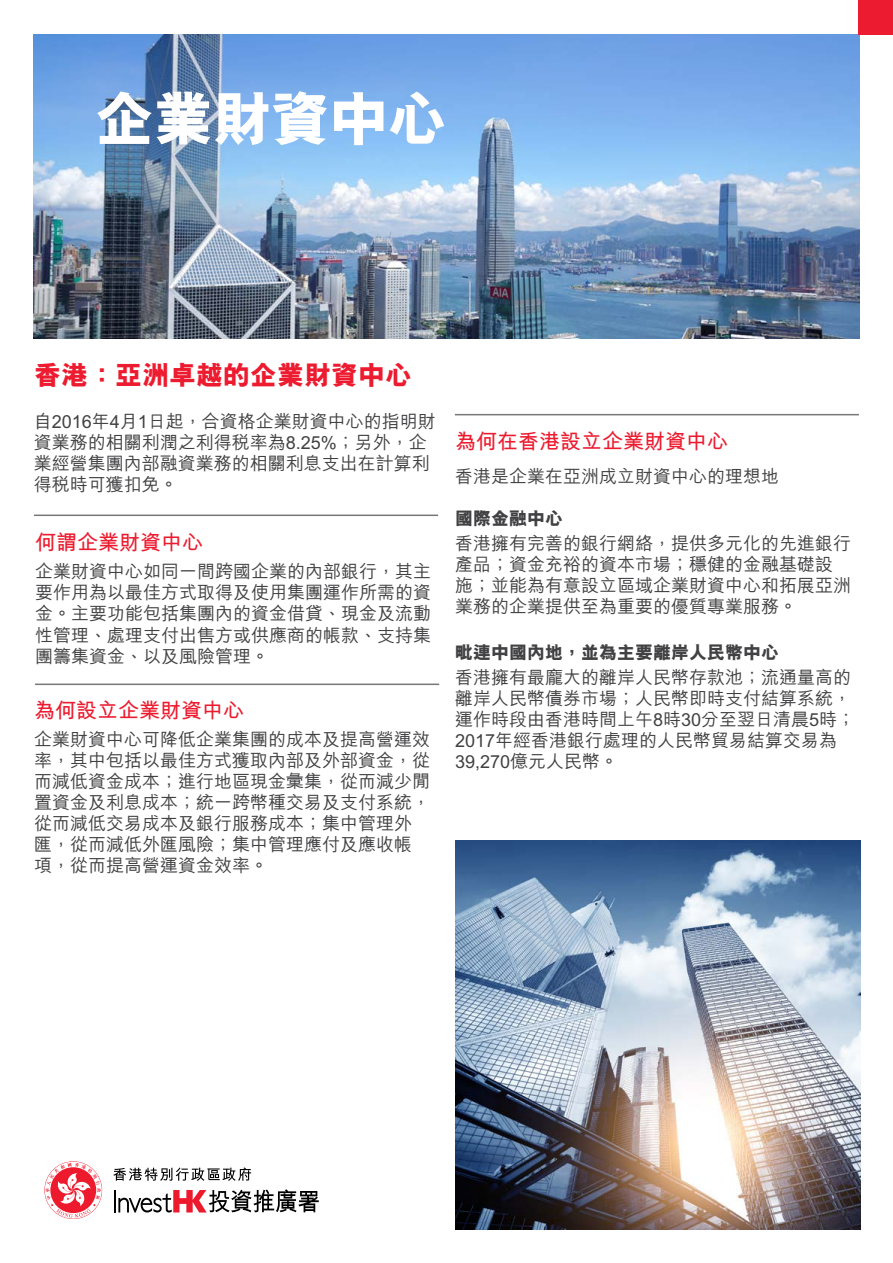
<style>
.page{position:relative;width:893px;height:1263px;background:#fff}
.page>*{position:absolute;margin:0;border:0;box-sizing:border-box;transform-origin:0 0}
.t1{font:800 60px "M Hei HK";letter-spacing:-.025em;color:#fff}
.t2{font:800 27px "M Hei HK";color:#ed1b2f}
.t3{font:700 21px "M Hei HK";color:#ed1b2f}
.t4{font:500 18px/21px "M Hei HK";color:#414042}
.t5{font:800 18px "M Hei HK";color:#414042}
</style>
<div class="page">
<img style="left:34px;top:34px;width:826px;height:305px">
<div style="left:859px;top:0;width:34px;height:34px;background:#ed1b2f"></div>
<hr style="left:34px;top:514px;width:404px;height:2px;background:#757779">
<hr style="left:35px;top:683px;width:404px;height:2px;background:#757779">
<hr style="left:455px;top:414px;width:404px;height:1px;background:#757779">
<img style="left:456px;top:841px;width:404px;height:388px">
<svg style="left:113px;top:1167px;width:138px;height:14px"></svg>
<svg style="left:45px;top:1163px;width:56px;height:54px"></svg>
<hr style="left:114px;top:1190px;width:2px;height:22px;background:#000">
<svg style="left:118px;top:1189px;width:201px;height:23px"></svg>
<h1 class="t1" style="left:95px;top:79px;width:354px">企業財資中心</h1>
<h2 class="t2" style="left:34px;top:356px;width:379px">香港：亞洲卓越的企業財資中心</h2>
<p class="t4" style="left:34px;top:410px;width:404px">自2016年4月1日起，合資格企業財資中心的指明財資業務的相關利潤之利得稅率為8.25%；另外，企業經營集團內部融資業務的相關利息支出在計算利得稅時可獲扣免。</p>
<p class="t3" style="left:35px;top:527px;width:169px">何謂企業財資中心</p>
<p class="t4" style="left:35px;top:560px;width:397px;text-align:justify">企業財資中心如同一間跨國企業的內部銀行，其主要作用為以最佳方式取得及使用集團運作所需的資金。主要功能包括集團內的資金借貸、現金及流動性管理、處理支付出售方或供應商的帳款、支持集團籌集資金、以及風險管理。</p>
<p class="t3" style="left:34px;top:695px;width:211px">為何設立企業財資中心</p>
<p class="t4" style="left:34px;top:727px;width:397px">企業財資中心可降低企業集團的成本及提高營運效率，其中包括以最佳方式獲取內部及外部資金，從而減低資金成本；進行地區現金彙集，從而減少閒置資金及利息成本；統一跨幣種交易及支付系統，從而減低交易成本及銀行服務成本；集中管理外匯，從而減低外匯風險；集中管理應付及應收帳項，從而提高營運資金效率。</p>
<p class="t3" style="left:455px;top:426px;width:274px">為何在香港設立企業財資中心</p>
<p class="t4" style="left:455px;top:464px;width:325px">香港是企業在亞洲成立財資中心的理想地</p>
<p class="t5" style="left:455px;top:506px;width:109px">國際金融中心</p>
<p class="t4" style="left:455px;top:531px;width:398px">香港擁有完善的銀行網絡，提供多元化的先進銀行產品；資金充裕的資本市場；穩健的金融基礎設施；並能為有意設立區域企業財資中心和拓展亞洲業務的企業提供至為重要的優質專業服務。</p>
<p class="t5" style="left:455px;top:640px;width:325px">毗連中國內地，並為主要離岸人民幣中心</p>
<p class="t4" style="left:455px;top:666px;width:402px">香港擁有最龐大的離岸人民幣存款池；流通量高的離岸人民幣債券市場；人民幣即時支付結算系統，運作時段由香港時間上午8時30分至翌日清晨5時；<br>2017年經香港銀行處理的人民幣貿易結算交易為<br>39,270億元人民幣。</p>
</div>
